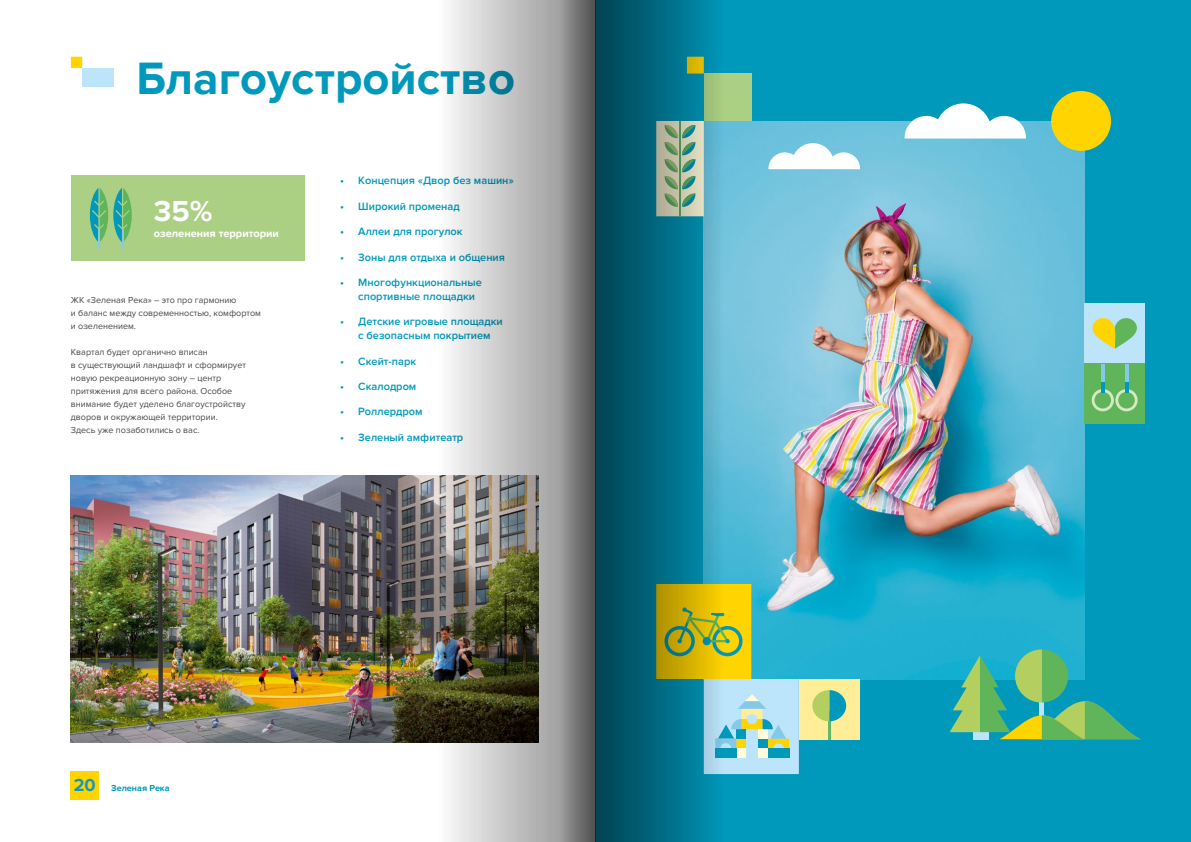
<style>
.page{position:relative;width:1191px;height:842px;background:#fff}
.page>*{position:absolute;margin:0;border:0;box-sizing:border-box;transform-origin:0 0}
.t1{font:700 47px "Proxima Nova";color:#0099bc}
.t2{font:700 30px "Proxima Nova";color:#fff}
.t3{font:600 11px/14px "Proxima Nova";color:#0099bc}
.t4{font:700 11px "Proxima Nova";color:#fff}
.t5{font:9px/13px "Proxima Nova";color:#494948}
.t6{font:700 9px "Proxima Nova";color:#0099bc}
.s1{font-size:18px;color:#0f99bc}
</style>
<div class="page">
<div style="left:71px;top:176px;width:234px;height:85px;background:#abd084"></div>
<div style="left:82px;top:68px;width:31px;height:18px;background:#bce4fa"></div>
<svg style="left:71px;top:57px;width:11px;height:11px"></svg>
<img style="left:71px;top:476px;width:273px;height:267px">
<div style="left:595px;top:0;width:596px;height:842px;background:#0099bc"></div>
<img style="left:847px;top:121px;width:237px;height:558px">
<div style="left:1051px;top:91px;width:60px;height:60px;background:#ffd400;border-radius:50%"></div>
<svg style="left:904px;top:103px;width:122px;height:36px"></svg>
<svg style="left:847px;top:143px;width:13px;height:26px"></svg>
<div style="left:799px;top:679px;width:60px;height:60px;background:#ffed98"></div>
<svg style="left:90px;top:188px;width:42px;height:61px"></svg>
<svg style="left:949px;top:649px;width:191px;height:90px"></svg>
<div style="left:1084px;top:303px;width:60px;height:61px;background:#bce4fa"></div>
<svg style="left:1092px;top:318px;width:45px;height:31px"></svg>
<div style="left:1084px;top:364px;width:60px;height:60px;background:#60b55a"></div>
<svg style="left:1125px;top:364px;width:3px;height:19px"></svg>
<svg style="left:1125px;top:383px;width:3px;height:6px"></svg>
<svg style="left:1091px;top:389px;width:46px;height:22px"></svg>
<hr style="left:1101px;top:364px;width:3px;height:28px;background:#85c8e8">
<svg style="left:1100px;top:383px;width:4px;height:10px"></svg>
<div style="left:70px;top:771px;width:29px;height:28px;background:#ffd400"></div>
<img style="left:344px;top:0;width:194px;height:842px">
<div style="left:538px;top:0;width:58px;height:842px;background:linear-gradient(to right,#bfbfbf,#555)"></div>
<svg style="left:596px;top:0;width:251px;height:842px"></svg>
<h1 class="t1" style="left:137px;top:51px;width:380px">Благоустройство</h1>
<h2 class="t2" style="left:154px;top:194px;width:60px">35%</h2>
<p class="t4" style="left:154px;top:227px;width:127px">озеленения территории</p>
<p class="t5" style="left:71px;top:294px;width:192px">ЖК «Зеленая Река» – это про гармонию<br>и баланс между современностью, комфортом и озеленением.</p>
<p class="t5" style="left:71px;top:346px;width:177px">Квартал будет органично вписан<br>в существующий ландшафт и сформирует новую рекреационную зону – центр притяжения для всего района. Особое внимание будет уделено благоустройству дворов и окружающей территории.<br>Здесь уже позаботились о вас.</p>
<p class="t3" style="left:340px;top:174px;width:175px">• Концепция «Двор без машин»</p>
<p class="t3" style="left:340px;top:199px;width:121px">• Широкий променад</p>
<p class="t3" style="left:340px;top:225px;width:124px">• Аллеи для прогулок</p>
<p class="t3" style="left:340px;top:250px;width:166px">• Зоны для отдыха и общения</p>
<p class="t3" style="left:358px;top:275px;width:125px;text-indent:-18px">• Многофункциональные спортивные площадки</p>
<p class="t3" style="left:340px;top:315px;width:164px;text-align:center">• Детские игровые площадки с безопасным покрытием</p>
<p class="t3" style="left:340px;top:354px;width:77px">• Скейт-парк</p>
<p class="t3" style="left:340px;top:379px;width:78px">• Скалодром</p>
<p class="t3" style="left:340px;top:405px;width:84px">• Роллердром</p>
<p class="t3" style="left:340px;top:430px;width:124px">• Зеленый амфитеатр</p>
<p class="t6" style="left:74px;top:783px;width:97px"><span class="s1">20</span> Зеленая Река</p>
</div>
